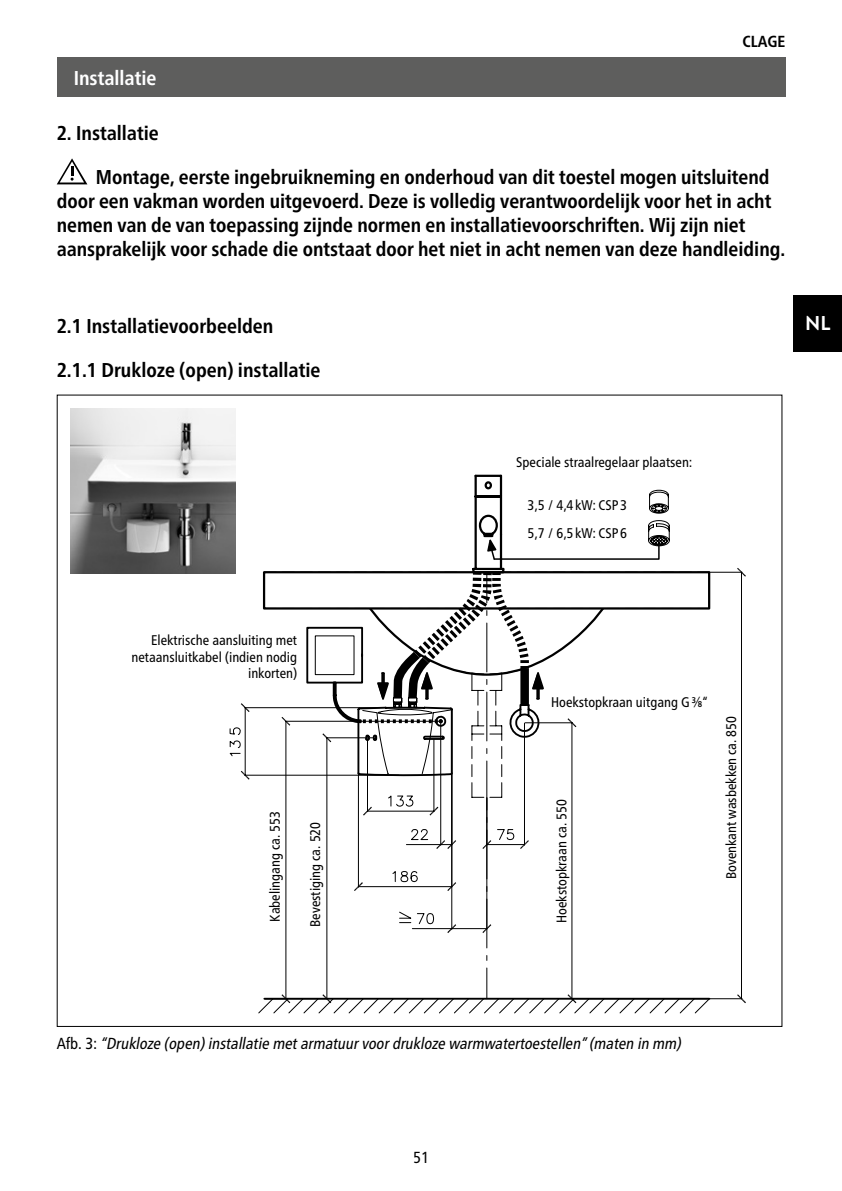
<style>
.page{position:relative;width:842px;height:1191px;background:#fff}
.page>*{position:absolute;margin:0;border:0;box-sizing:border-box;transform-origin:0 0}
.t1{font:700 condensed 20px/24px "Frutiger Neue LTW1 G";color:#000}
.t2{font:700 condensed 20px "Frutiger Neue LTW1 G";color:#fff}
.t3{font:700 20px "Brandon Text";color:#fff}
.t4{font:italic condensed 16px "Frutiger Neue LTW1 G";color:#000}
.t5{font:700 condensed 16px "Frutiger Neue LTW1 G";color:#000}
.t6{font:condensed 16px "Frutiger Neue LTW1 G";color:#000}
.t7{font:condensed 14px/16.8px "Frutiger Neue LTW1 G";color:#000}
.s1{font-style:normal}
</style>
<div class="page">
<div style="left:794px;top:295px;width:48px;height:56px;background:#000"></div>
<img style="left:71px;top:409px;width:164px;height:164px">
<hr style="left:710px;top:572px;width:32px;height:1px;background:#000">
<hr style="left:741px;top:572px;width:1px;height:426px;background:#000">
<svg style="left:737px;top:994px;width:9px;height:9px"></svg>
<svg style="left:737px;top:568px;width:9px;height:8px"></svg>
<svg style="left:258px;top:933px;width:452px;height:80px"></svg>
<svg style="left:230px;top:475px;width:440px;height:458px"></svg>
<div style="left:549px;top:694px;width:174px;height:15px;background:#fff"></div>
<div style="left:121px;top:626px;width:182px;height:60px;background:#fff"></div>
<div style="left:552px;top:740px;width:18px;height:236px;background:#fff"></div>
<div style="left:306px;top:798px;width:18px;height:147px;background:#fff"></div>
<div style="left:266px;top:784px;width:17px;height:158px;background:#fff"></div>
<svg style="left:57px;top:158px;width:30px;height:26px"></svg>
<div style="left:57px;top:57px;width:728px;height:39px;background:#5e5e5d"></div>
<p class="t2" style="left:74px;top:66px;width:84px">Installatie</p>
<p class="t1" style="left:57px;top:121px;width:104px">2. Installatie</p>
<p class="t5" style="left:742px;top:32px;width:44px">CLAGE</p>
<p class="t1" style="left:57px;top:165px;width:730px;text-indent:39px">Montage, eerste ingebruikneming en onderhoud van dit toestel mogen uitsluitend door een vakman worden uitgevoerd. Deze is volledig verantwoordelijk voor het in acht nemen van de van toepassing zijnde normen en installatievoorschriften. Wij zijn niet aansprakelijk voor schade die ontstaat door het niet in acht nemen van deze handleiding.</p>
<p class="t1" style="left:57px;top:304px;width:265px;line-height:43.8px">2.1 Installatievoorbeelden<br>2.1.1 Drukloze (open) installatie</p>
<p class="t3" style="left:805px;top:309px;width:27px">NL</p>
<p class="t7" style="left:516px;top:454px;width:178px">Speciale straalregelaar plaatsen:</p>
<p class="t7" style="left:528px;top:491px;width:101px;line-height:28.2px">3,5 / 4,4 kW: CSP 3<br>5,7 / 6,5 kW: CSP 6</p>
<p class="t7" style="left:131px;top:631px;width:167px;text-align:right">Elektrische aansluiting met netaansluitkabel (indien nodig inkorten)</p>
<p class="t7" style="left:266px;top:921px;width:112px;rotate:-90deg">Kabelingang ca. 553</p>
<p class="t7" style="left:307px;top:927px;width:107px;rotate:-90deg">Bevestiging ca. 520</p>
<p class="t7" style="left:551px;top:694px;width:158px">Hoekstopkraan uitgang G ⅜“</p>
<p class="t7" style="left:553px;top:923px;width:125px;rotate:-90deg">Hoekstopkraan ca. 550</p>
<p class="t7" style="left:723px;top:879px;width:165px;rotate:-90deg">Bovenkant wasbekken ca. 850</p>
<p class="t4" style="left:57px;top:1034px;width:629px"><span class="s1">A f b . 3 :</span> “Drukloze (open)installatie metarmatuurvoordrukloze warmwatertoestellen”(maten in mm)</p>
<p class="t6" style="left:413px;top:1148px;width:17px">51</p>
</div>
